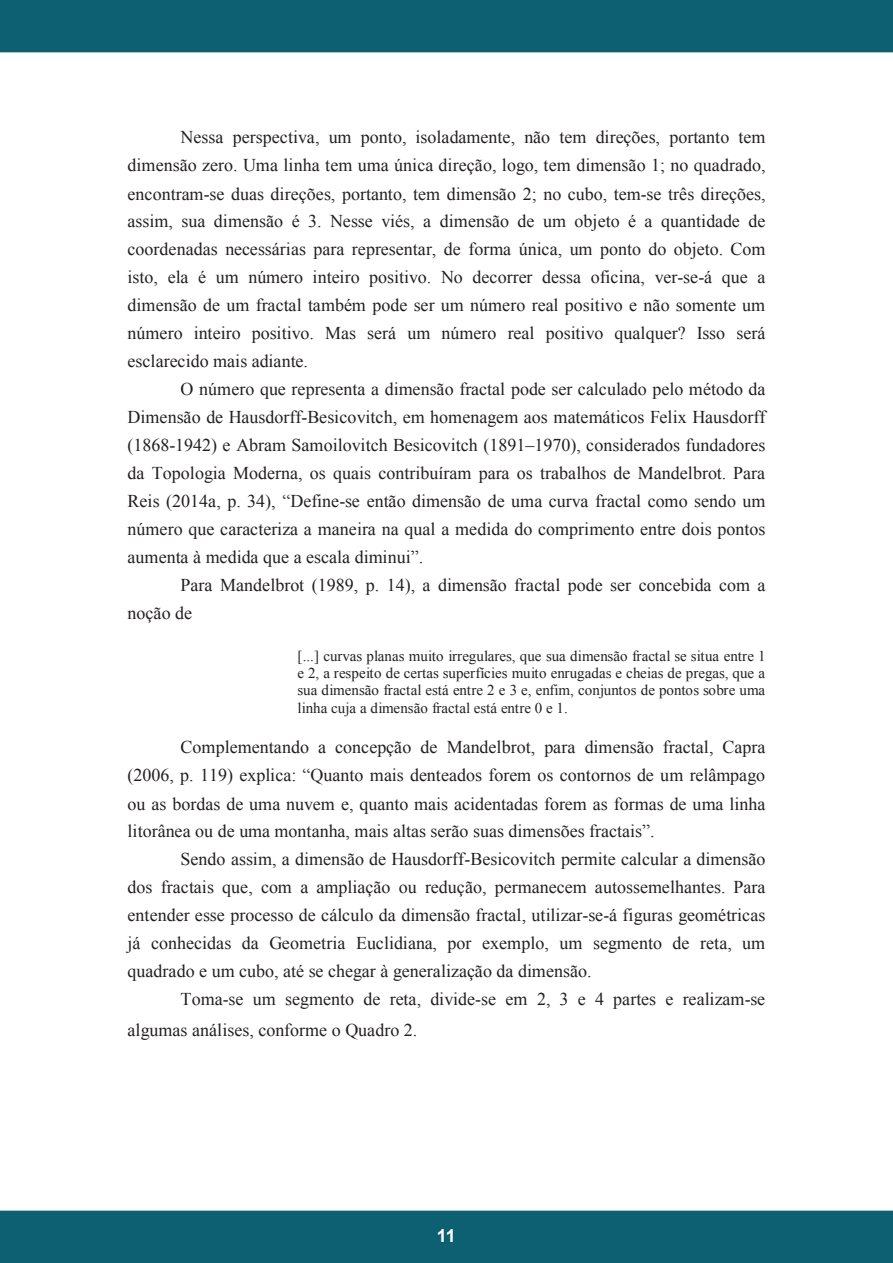
<style>
.page{position:relative;width:893px;height:1263px;background:#fff}
.page>*{position:absolute;margin:0;border:0;box-sizing:border-box;transform-origin:0 0}
.t1{font:18px/27.9px "Times New Roman";color:#231f20;text-align:justify}
.t2{font:700 18px "Arial";color:#fff}
.t3{font:15px/17.2px "Times New Roman";color:#231f20;text-align:justify}
</style>
<div class="page">
<img style="left:0;top:0;width:893px;height:1263px">
<p class="t1" style="left:128px;top:123px;width:640px;text-indent:53px">Nessa perspectiva, um ponto, isoladamente, não tem direções, portanto tem dimensão zero. Uma linha tem uma única direção, logo, tem dimensão 1; no quadrado, encontram-se duas direções, portanto, tem dimensão 2; no cubo, tem-se três direções, assim, sua dimensão é 3. Nesse viés, a dimensão de um objeto é a quantidade de coordenadas necessárias para representar, de forma única, um ponto do objeto. Com isto, ela é um número inteiro positivo. No decorrer dessa oficina, ver-se-á que a dimensão de um fractal também pode ser um número real positivo e não somente um número inteiro positivo. Mas será um número real positivo qualquer? Isso será esclarecido mais adiante.</p>
<p class="t1" style="left:128px;top:375px;width:640px;text-indent:53px">O número que representa a dimensão fractal pode ser calculado pelo método da Dimensão de Hausdorff-Besicovitch, em homenagem aos matemáticos Felix Hausdorff (1868-1942) e Abram Samoilovitch Besicovitch (1891–1970), considerados fundadores da Topologia Moderna, os quais contribuíram para os trabalhos de Mandelbrot. Para Reis (2014a, p. 34), “Define-se então dimensão de uma curva fractal como sendo um número que caracteriza a maneira na qual a medida do comprimento entre dois pontos aumenta à medida que a escala diminui”.</p>
<p class="t1" style="left:128px;top:570px;width:640px;text-indent:53px">Para Mandelbrot (1989, p. 14), a dimensão fractal pode ser concebida com a noção de</p>
<p class="t3" style="left:298px;top:647px;width:469px">[...] curvas planas muito irregulares, que sua dimensão fractal se situa entre 1 e 2, a respeito de certas superfícies muito enrugadas e cheias de pregas, que a sua dimensão fractal está entre 2 e 3 e, enfim, conjuntos de pontos sobre uma linha cuja a dimensão fractal está entre 0 e 1.</p>
<p class="t1" style="left:128px;top:733px;width:640px;text-indent:53px">Complementando a concepção de Mandelbrot, para dimensão fractal, Capra (2006, p. 119) explica: “Quanto mais denteados forem os contornos de um relâmpago ou as bordas de uma nuvem e, quanto mais acidentadas forem as formas de uma linha litorânea ou de uma montanha, mais altas serão suas dimensões fractais”.</p>
<p class="t1" style="left:127px;top:845px;width:640px;text-indent:53px">Sendo assim, a dimensão de Hausdorff-Besicovitch permite calcular a dimensão dos fractais que, com a ampliação ou redução, permanecem autossemelhantes. Para entender esse processo de cálculo da dimensão fractal, utilizar-se-á figuras geométricas já conhecidas da Geometria Euclidiana, por exemplo, um segmento de reta, um quadrado e um cubo, até se chegar à generalização da dimensão.</p>
<p class="t1" style="left:128px;top:983px;width:639px;line-height:30.9px;text-indent:53px">Toma-se um segmento de reta, divide-se em 2, 3 e 4 partes e realizam-se algumas análises, conforme o Quadro 2.</p>
<p class="t2" style="left:437px;top:1224px;width:21px">11</p>
</div>
